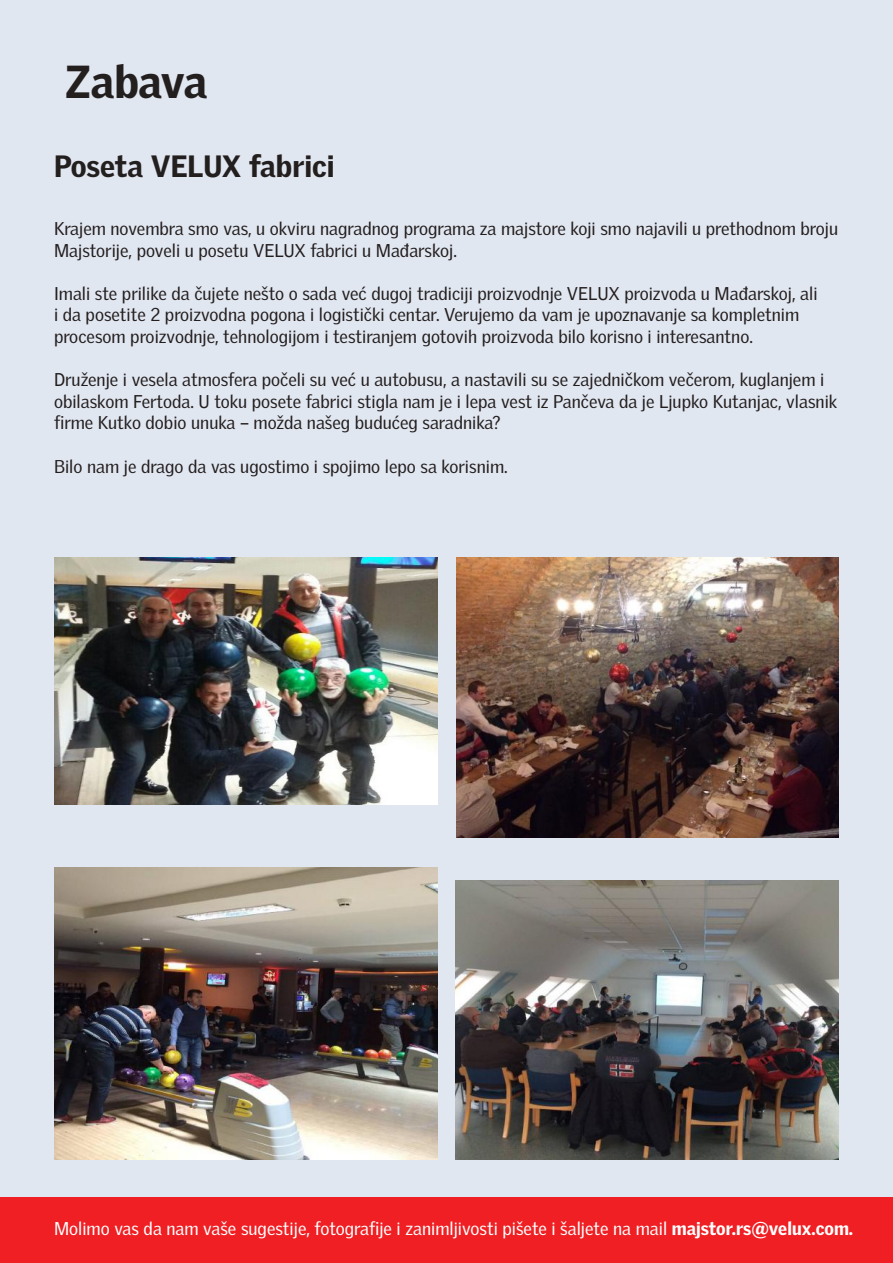
<style>
.page{position:relative;width:893px;height:1263px;background:#e1e7f1}
.page>*{position:absolute;margin:0;border:0;box-sizing:border-box;transform-origin:0 0}
.t1{font:italic 700 45px "VELU Xfor Office";letter-spacing:-.01em;color:#241f1f}
.t2{font:italic 700 30px "VELU Xfor Office";color:#241f1f}
.t3{font:18px/21.6px "VELU Xfor Office";color:#241f1f}
.t4{font:18px "VELU Xfor Office";color:#fff}
.s1{font-weight:700;font-style:italic}
</style>
<div class="page">
<div style="left:0;top:1197px;width:893px;height:66px;background:#ef1f23"></div>
<img style="left:54px;top:557px;width:383px;height:247px">
<img style="left:54px;top:867px;width:383px;height:292px">
<img style="left:456px;top:557px;width:383px;height:280px">
<img style="left:455px;top:881px;width:383px;height:278px">
<p class="t1" style="left:65px;top:47px;width:144px">Zabava</p>
<p class="t2" style="left:54px;top:143px;width:282px">Poseta VELUX fabrici</p>
<p class="t3" style="left:54px;top:216px;width:786px">Krajem novembra smo vas, u okviru nagradnog programa za majstore koji smo najavili u prethodnom broju<br>Majstorije, poveli u posetu VELUX fabrici u Mađarskoj.</p>
<p class="t3" style="left:54px;top:281px;width:765px">Imali ste prilike da čujete nešto o sada već dugoj tradiciji proizvodnje VELUX proizvoda u Mađarskoj, ali i da posetite 2 proizvodna pogona i logistički centar. Verujemo da vam je upoznavanje sa kompletnim procesom proizvodnje, tehnologijom i testiranjem gotovih proizvoda bilo korisno i interesantno.</p>
<p class="t3" style="left:54px;top:367px;width:785px">Druženje i vesela atmosfera počeli su već u autobusu, a nastavili su se zajedničkom večerom, kuglanjem i obilaskom Fertoda. U toku posete fabrici stigla nam je i lepa vest iz Pančeva da je Ljupko Kutanjac, vlasnik firme Kutko dobio unuka – možda našeg budućeg saradnika?</p>
<p class="t3" style="left:54px;top:454px;width:455px">Bilo nam je drago da vas ugostimo i spojimo lepo sa korisnim.</p>
<p class="t4" style="left:54px;top:1215px;width:801px">Molimo vas da nam vaše sugestije, fotografije i zanimljivosti pišete i šaljete na mail <span class="s1">majstor.rs@velux.com.</span></p>
</div>
